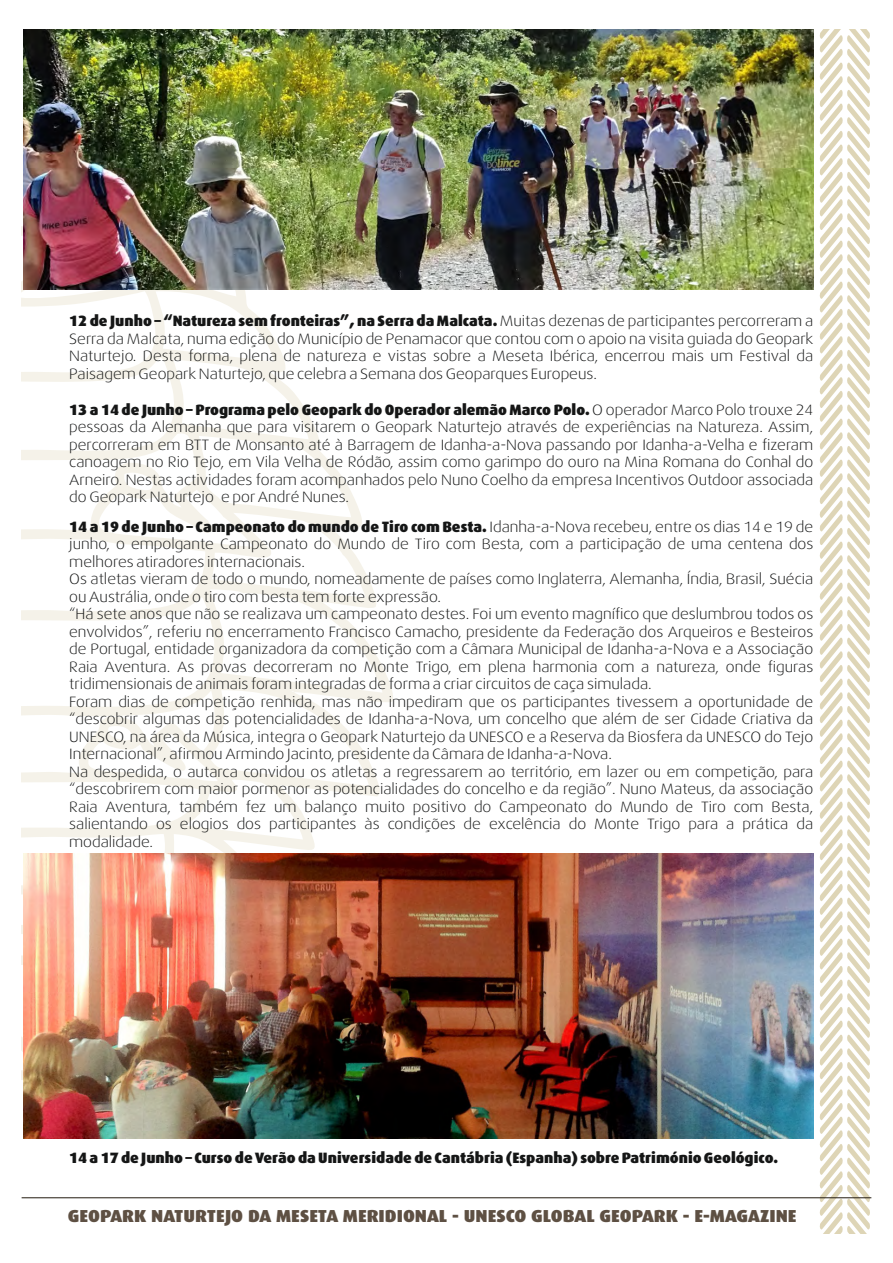
<style>
.page{position:relative;width:893px;height:1263px;background:#fff}
.page>*{position:absolute;margin:0;border:0;box-sizing:border-box;transform-origin:0 0}
.t1{font:900 17.4px "Dax";color:#5e5043;scale:1.06 1}
.t2{font:300 15px/17.5px "Dax Wide";color:#151616;text-align:justify}
.t3{font:900 15px "Dax";color:#151616}
.s1{font-family:"Dax Wide";font-weight:300}
</style>
<div class="page">
<svg style="left:22px;top:30px;width:391px;height:1050px"></svg>
<svg style="left:22px;top:226px;width:50px;height:68px"></svg>
<svg style="left:820px;top:30px;width:50px;height:1203px"></svg>
<hr style="left:22px;top:1197px;width:849px;height:1px;background:#221a0f">
<img style="left:24px;top:30px;width:789px;height:260px">
<img style="left:24px;top:854px;width:789px;height:285px">
<p class="t3" style="left:69px;top:312px;width:745px">12 de Junho – “Natureza sem fronteiras”, na Serra da Malcata. <span class="s1">Muitas dezenas de participantes percorreram a</span></p>
<p class="t2" style="left:69px;top:330px;width:746px">Serra da Malcata, numa edição do Município de Penamacor que contou com o apoio na visita guiada do Geopark Naturtejo. Desta forma, plena de natureza e vistas sobre a Meseta Ibérica, encerrou mais um Festival da Paisagem Geopark Naturtejo, que celebra a Semana dos Geoparques Europeus.</p>
<p class="t3" style="left:69px;top:401px;width:746px">13 a 14 de Junho – Programa pelo Geopark do Operador alemão Marco Polo. <span class="s1">O operador Marco Polo trouxe 24</span></p>
<p class="t2" style="left:69px;top:418px;width:746px">pessoas da Alemanha que para visitarem o Geopark Naturtejo através de experiências na Natureza. Assim, percorreram em BTT de Monsanto até à Barragem de Idanha-a-Nova passando por Idanha-a-Velha e fizeram canoagem no Rio Tejo, em Vila Velha de Ródão, assim como garimpo do ouro na Mina Romana do Conhal do Arneiro. Nestas actividades foram acompanhados pelo Nuno Coelho da empresa Incentivos Outdoor associada do Geopark Naturtejo e por André Nunes.</p>
<p class="t3" style="left:69px;top:518px;width:745px">14 a 19 de Junho – Campeonato do mundo de Tiro com Besta. <span class="s1">Idanha-a-Nova recebeu, entre os dias 14 e 19 de</span></p>
<p class="t2" style="left:69px;top:535px;width:746px;text-align:left">junho, o empolgante Campeonato do Mundo de Tiro com Besta, com a participação de uma centena dos melhores atiradores internacionais.<br>Os atletas vieram de todo o mundo, nomeadamente de países como Inglaterra, Alemanha, Índia, Brasil, Suécia ou Austrália, onde o tiro com besta tem forte expressão.<br>“Há sete anos que não se realizava um campeonato destes. Foi um evento magnífico que deslumbrou todos os envolvidos”, referiu no encerramento Francisco Camacho, presidente da Federação dos Arqueiros e Besteiros de Portugal, entidade organizadora da competição com a Câmara Municipal de Idanha-a-Nova e a Associação Raia Aventura. As provas decorreram no Monte Trigo, em plena harmonia com a natureza, onde figuras tridimensionais de animais foram integradas de forma a criar circuitos de caça simulada.<br>Foram dias de competição renhida, mas não impediram que os participantes tivessem a oportunidade de “descobrir algumas das potencialidades de Idanha-a-Nova, um concelho que além de ser Cidade Criativa da UNESCO, na área da Música, integra o Geopark Naturtejo da UNESCO e a Reserva da Biosfera da UNESCO do Tejo Internacional”, afirmou Armindo Jacinto, presidente da Câmara de Idanha-a-Nova.<br>Na despedida, o autarca convidou os atletas a regressarem ao território, em lazer ou em competição, para “descobrirem com maior pormenor as potencialidades do concelho e da região”. Nuno Mateus, da associação Raia Aventura, também fez um balanço muito positivo do Campeonato do Mundo de Tiro com Besta, salientando os elogios dos participantes às condições de excelência do Monte Trigo para a prática da modalidade.</p>
<p class="t3" style="left:69px;top:1149px;width:710px">14 a 17 de Junho – Curso de Verão da Universidade de Cantábria (Espanha) sobre Património Geológico.</p>
<p class="t1" style="left:68px;top:1206px;width:689px">GEOPARK NATURTEJO DA MESETA MERIDIONAL - UNESCO GLOBAL GEOPARK - E-MAGAZINE</p>
</div>
